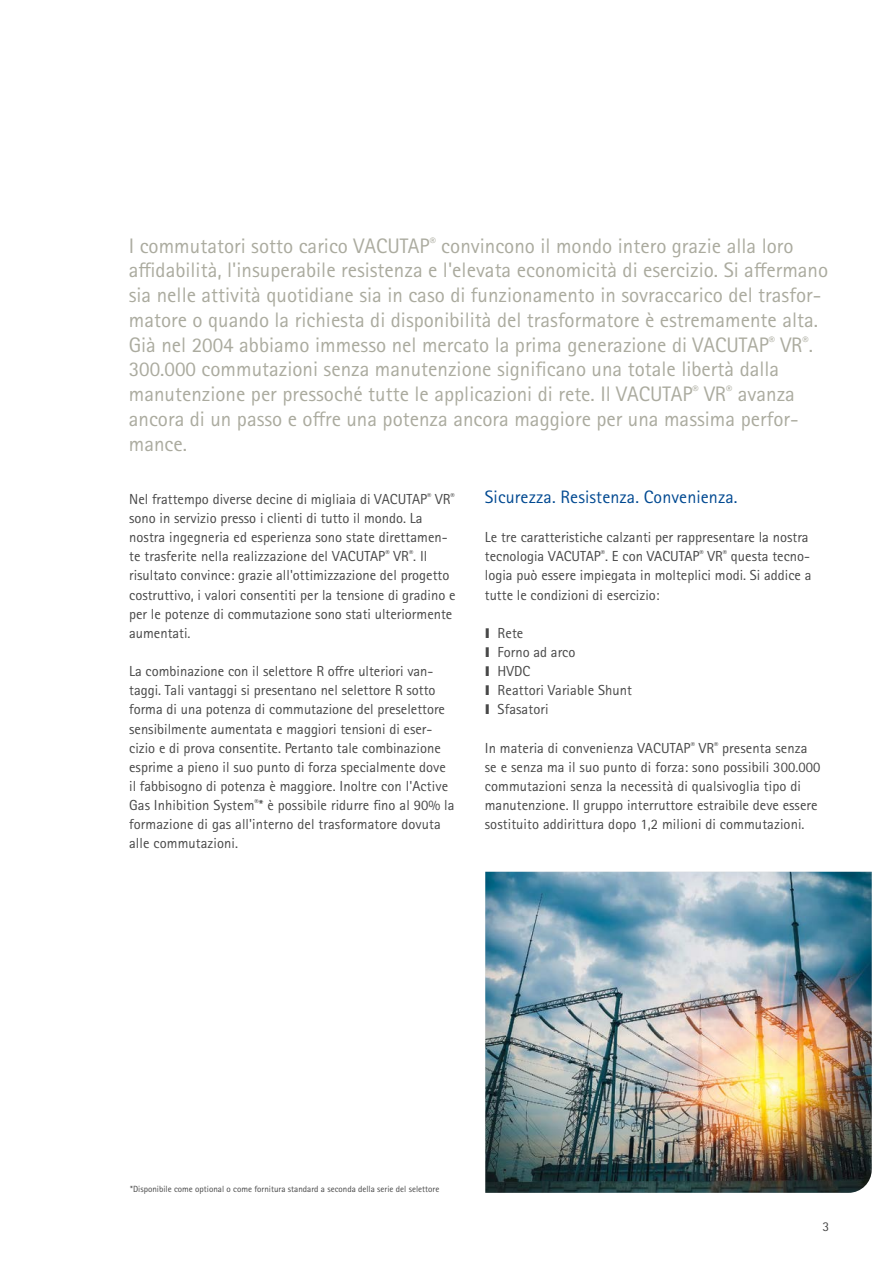
<style>
.page{position:relative;width:893px;height:1263px;background:#fff}
.page>*{position:absolute;margin:0;border:0;box-sizing:border-box;transform-origin:0 0}
.t1{font:21px/24.8px "Rotis Sans Serif Pro Cyr";color:#abab9f}
.t2{font:18px "Rotis Sans Serif Pro Cyr";letter-spacing:.005em;color:#004991}
.t3{font:14.55px/19.2px "Rotis Sans Serif Pro Cyr";color:#474747}
.t4{font:13.5px "Rotis Sans Serif Pro Cyr";color:#474747}
.t5{font:9px "Rotis Sans Serif Pro Cyr";color:#474747}
.s1{font-family:"Arial";font-weight:900;font-size:13.5px}
</style>
<div class="page">
<img style="left:485px;top:872px;width:387px;height:321px">
<p class="t1" style="left:129px;top:233px;width:701px">I commutatori sotto carico VACUTAP<sup>®</sup> convincono il mondo intero grazie alla loro affidabilità, l'insuperabile resistenza e l'elevata economicità di esercizio. Si affermano sia nelle attività quotidiane sia in caso di funzionamento in sovraccarico del trasfor&shy;matore o quando la richiesta di disponibilità del trasformatore è estremamente alta.<br>Già nel 2004 abbiamo immesso nel mercato la prima generazione di VACUTAP<sup>®</sup> VR<sup>®</sup>.<br>300.000 commutazioni senza manutenzione significano una totale libertà dalla manutenzione per pressoché tutte le applicazioni di rete. Il VACUTAP<sup>®</sup> VR<sup>®</sup> avanza ancora di un passo e offre una potenza ancora maggiore per una massima perfor&shy;mance.</p>
<p class="t2" style="left:485px;top:486px;width:254px">Sicurezza. Resistenza. Convenienza.</p>
<p class="t3" style="left:485px;top:528px;width:328px">Le tre caratteristiche calzanti per rappresentare la nostra tecnologia VACUTAP<sup>®</sup>. E con VACUTAP<sup>®</sup> VR<sup>®</sup> questa tecno&shy;logia può essere impiegata in molteplici modi. Si addice a tutte le condizioni di esercizio:</p>
<p class="t3" style="left:485px;top:623px;width:149px"><span class="s1">I</span> Rete<br><span class="s1">I</span> Forno ad arco<br><span class="s1">I</span> HVDC<br><span class="s1">I</span> Reattori Variable Shunt<br><span class="s1">I</span> Sfasatori</p>
<p class="t3" style="left:485px;top:738px;width:337px">In materia di convenienza VACUTAP<sup>®</sup> VR<sup>®</sup> presenta senza se e senza ma il suo punto di forza: sono possibili 300.000 commutazioni senza la necessità di qualsivoglia tipo di manutenzione. Il gruppo interruttore estraibile deve essere sostituito addirittura dopo 1,2 milioni di commutazioni.</p>
<p class="t3" style="left:129px;top:489px;width:328px">Nel frattempo diverse decine di migliaia di VACUTAP<sup>®</sup> VR<sup>® </sup>sono in servizio presso i clienti di tutto il mondo. La nostra ingegneria ed esperienza sono state direttamen&shy;te trasferite nella realizzazione del VACUTAP<sup>®</sup> VR<sup>®</sup>. Il risultato convince: grazie all'ottimizzazione del progetto costruttivo, i valori consentiti per la tensione di gradino e per le potenze di commutazione sono stati ulteriormente aumentati.</p>
<p class="t3" style="left:129px;top:662px;width:327px">La combinazione con il selettore R offre ulteriori van&shy;taggi. Tali vantaggi si presentano nel selettore R sotto forma di una potenza di commutazione del preselettore sensibilmente aumentata e maggiori tensioni di eser&shy;cizio e di prova consentite. Pertanto tale combinazione esprime a pieno il suo punto di forza specialmente dove il fabbisogno di potenza è maggiore. Inoltre con l'Active Gas Inhibition System<sup>®</sup>* è possibile ridurre fino al 90% la formazione di gas all'interno del trasformatore dovuta alle commutazioni.</p>
<p class="t5" style="left:130px;top:1183px;width:311px">*Disponibile come optional o come fornitura standard a seconda della serie del selettore</p>
<p class="t4" style="left:822px;top:1218px;width:8px">3</p>
</div>
